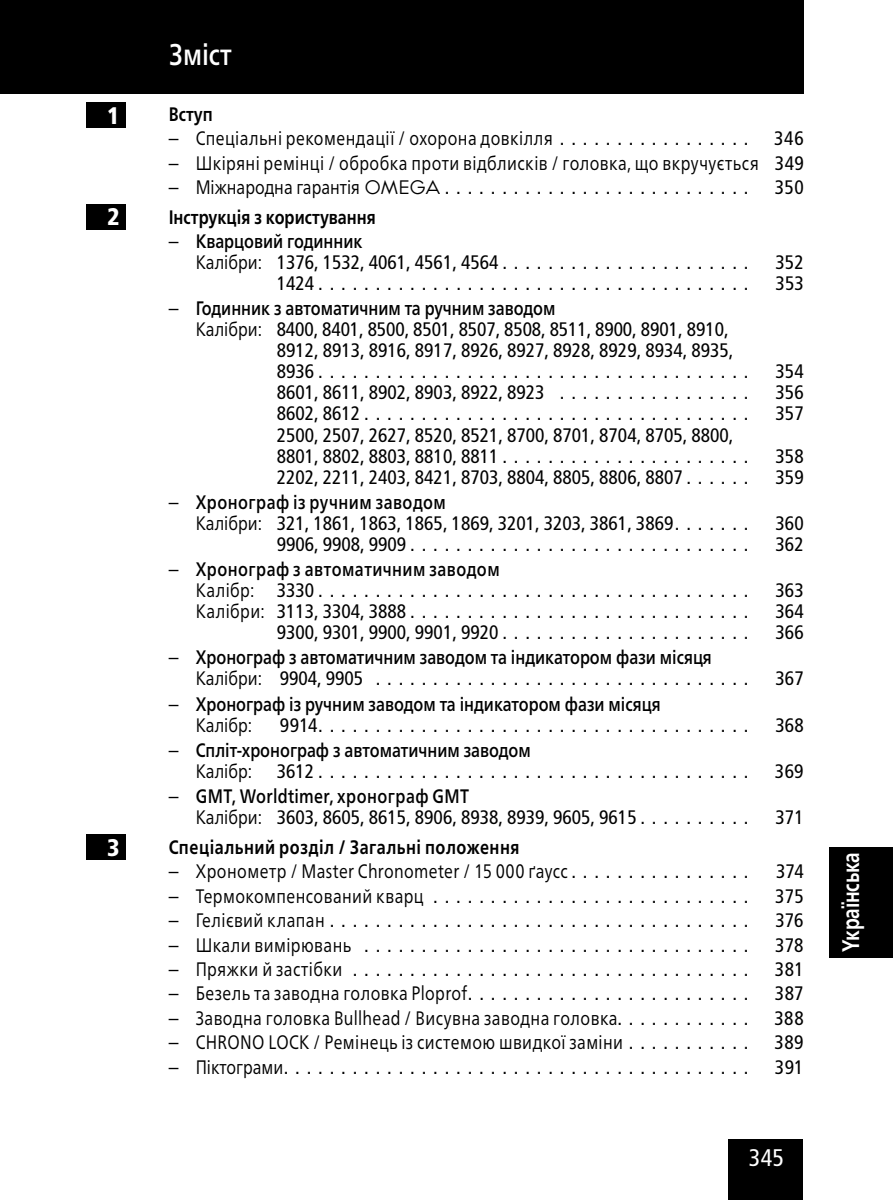
<style>
.page{position:relative;width:893px;height:1200px;background:#fff}
.page>*{position:absolute;margin:0;border:0;box-sizing:border-box;transform-origin:0 0}
.t1{font:500 30px "Frutiger Neue LTCYR";color:#fff;scale:.82 1}
.t2{font:700 24px "Frutiger Neue LTCYR";letter-spacing:-.01em;color:#fff;scale:.78 1}
.t3{font:condensed 24px "Frutiger LT Std";color:#fff}
.t4{font:900 condensed 24px "Frutiger LT Std";color:#fff}
.t5{font:condensed 19.5px/21px "Frutiger LT Std";color:#000}
.t6{font:19.5px "Frutiger Neue LTCYR";letter-spacing:.025em;color:#000;scale:.82 1}
.t7{font:500 19.5px/21px "Frutiger Neue LTCYR";color:#000;scale:.82 1}
.t8{font:500 19.5px "Frutiger Neue LTCYR";letter-spacing:.03em;color:#000;scale:.82 1}
.t9{font:700 19.5px "Frutiger Neue LTCYR";letter-spacing:.025em;color:#000;scale:.82 1}
.t10{font:500 19.5px "Frutiger Neue LTCYR";letter-spacing:.025em;color:#000;scale:.82 1}
.t11{font:700 19.5px "Frutiger Neue LTCYR";color:#000;scale:.82 1}
.s1{font-family:"Frutiger LT Std";font-stretch:condensed}
.s2{font-family:"Frutiger Neue LTCYR";font-stretch:normal}
.s3{font-family:"OMEGACT";font-stretch:normal}
.s4{font-family:"Frutiger LT Std";font-weight:400;font-stretch:condensed}
.s5{font-weight:400}
</style>
<div class="page">
<div style="left:728px;top:1138px;width:75px;height:61px;background:#000"></div>
<div style="left:829px;top:846px;width:64px;height:111px;background:#000"></div>
<div style="left:0;top:0;width:804px;height:94px;background:#000"></div>
<div style="left:86px;top:102px;width:39px;height:26px;background:#000"></div>
<div style="left:86px;top:204px;width:39px;height:25px;background:#000"></div>
<div style="left:86px;top:834px;width:39px;height:25px;background:#000"></div>
<p class="t4" style="left:107px;top:101px;width:14px">1</p>
<p class="t4" style="left:107px;top:203px;width:14px">2</p>
<p class="t4" style="left:107px;top:832px;width:14px">3</p>
<h1 class="t1" style="left:169px;top:37px;width:77px">Зміст</h1>
<p class="t9" style="left:169px;top:102px;width:55px">Вступ</p>
<p class="t6" style="left:169px;top:127px;width:709px"><span class="s1">–</span> Спеціальні рекомендації / охорона довкілля <span class="s1">. . . . . . . . . . . . . . . . .</span></p>
<p class="t5" style="left:774px;top:128px;width:31px">346</p>
<p class="t6" style="left:169px;top:151px;width:776px"><span class="s1">–</span> Шкіряні ремінці / обробка проти відблисків / головка, що вкручується <span class="s1">349</span></p>
<p class="t5" style="left:169px;top:177px;width:581px">– <span class="s2">Міжнародна гарантія</span><span class="s3">OMEGA</span>...........................</p>
<p class="t5" style="left:775px;top:177px;width:30px">350</p>
<p class="t11" style="left:169px;top:205px;width:254px">Інструкція з користування</p>
<p class="t7" style="left:169px;top:231px;width:238px"><span class="s4">–</span> Кварцовий годинник</p>
<p class="t5" style="left:196px;top:252px;width:554px"><span class="s2">Калібри:</span> 1376, 1532, 4061, 4561, 4564 . . . . . . . . . . . . . . . . . . . . . .</p>
<p class="t5" style="left:776px;top:252px;width:30px">352</p>
<p class="t5" style="left:277px;top:273px;width:473px">1424......................................</p>
<p class="t5" style="left:776px;top:273px;width:30px">353</p>
<p class="t7" style="left:169px;top:298px;width:473px"><span class="s4">–</span> Годинник з автоматичним та ручним заводом</p>
<p class="t5" style="left:277px;top:319px;width:473px;text-indent:-81px"><span class="s2">Калібри:</span> 8400, 8401, 8500, 8501, 8507, 8508, 8511, 8900, 8901, 8910,<br>8912, 8913, 8916, 8917, 8926, 8927, 8928, 8929, 8934, 8935,<br>8936......................................</p>
<p class="t5" style="left:776px;top:361px;width:30px">354</p>
<p class="t5" style="left:277px;top:382px;width:473px">8601, 8611, 8902, 8903, 8922, 8923 . . . . . . . . . . . . . . . . .</p>
<p class="t5" style="left:776px;top:382px;width:30px">356</p>
<p class="t5" style="left:277px;top:403px;width:473px">8602, 8612..................................</p>
<p class="t5" style="left:776px;top:403px;width:30px">357</p>
<p class="t5" style="left:277px;top:424px;width:473px">2500, 2507, 2627, 8520, 8521, 8700, 8701, 8704, 8705, 8800,<br>8801, 8802, 8803, 8810, 8811......................</p>
<p class="t5" style="left:776px;top:445px;width:30px">358</p>
<p class="t5" style="left:277px;top:466px;width:473px">2202, 2211, 2403, 8421, 8703, 8804, 8805, 8806, 8807 . . . . . .</p>
<p class="t5" style="left:776px;top:466px;width:30px">359</p>
<p class="t8" style="left:169px;top:490px;width:340px"><span class="s4">–</span> Хронограф із ручним заводом</p>
<p class="t5" style="left:196px;top:512px;width:554px"><span class="s2">Калібри:</span> 321, 1861, 1863, 1865, 1869, 3201, 3203, 3861, 3869. . . . . . .</p>
<p class="t5" style="left:776px;top:512px;width:30px">360</p>
<p class="t5" style="left:277px;top:533px;width:473px">9906, 9908, 9909..............................</p>
<p class="t5" style="left:776px;top:533px;width:30px">362</p>
<p class="t8" style="left:169px;top:557px;width:405px"><span class="s4">–</span> Хронограф з автоматичним заводом</p>
<p class="t5" style="left:196px;top:580px;width:554px"><span class="s2">Калібр:</span> 3330......................................</p>
<p class="t5" style="left:776px;top:580px;width:30px">363</p>
<p class="t5" style="left:196px;top:601px;width:554px"><span class="s2">Калібри:</span> 3113, 3304, 3888..............................</p>
<p class="t5" style="left:776px;top:601px;width:30px">364</p>
<p class="t5" style="left:277px;top:622px;width:473px">9300, 9301, 9900, 9901, 9920......................</p>
<p class="t5" style="left:776px;top:622px;width:30px">366</p>
<p class="t7" style="left:169px;top:647px;width:664px"><span class="s4">–</span> Хронограф з автоматичним заводом та індикатором фази місяця</p>
<p class="t5" style="left:196px;top:668px;width:554px"><span class="s2">Калібри:</span> 9904, 9905 .................................</p>
<p class="t5" style="left:776px;top:668px;width:30px">367</p>
<p class="t7" style="left:196px;top:693px;width:568px;text-indent:-27px"><span class="s4">–</span> Хронограф із ручним заводом та індикатором фази місяця<br><span class="s5">Калібр:</span></p>
<p class="t5" style="left:280px;top:714px;width:470px">9914......................................</p>
<p class="t5" style="left:776px;top:714px;width:30px">368</p>
<p class="t7" style="left:196px;top:739px;width:410px;text-indent:-27px"><span class="s4">–</span> Спліт-хронограф з автоматичним заводом<br><span class="s5">Калібр:</span></p>
<p class="t5" style="left:277px;top:760px;width:473px">3612......................................</p>
<p class="t5" style="left:775px;top:760px;width:30px">369</p>
<p class="t10" style="left:169px;top:784px;width:368px"><span class="s4">–</span> GMT, Worldtimer, хронограф GMT</p>
<p class="t5" style="left:196px;top:807px;width:554px"><span class="s2">Калібри:</span> 3603, 8605, 8615, 8906, 8938, 8939, 9605, 9615 . . . . . . . . . .</p>
<p class="t5" style="left:776px;top:807px;width:30px">371</p>
<p class="t9" style="left:169px;top:835px;width:429px">Спеціальний розділ / Загальні положення</p>
<p class="t6" style="left:169px;top:859px;width:709px"><span class="s1">–</span> Хронометр / Master Chronometer / 15 000 ґаусс <span class="s1">. . . . . . . . . . . . . . . .</span></p>
<p class="t5" style="left:776px;top:860px;width:29px">374</p>
<p class="t5" style="left:169px;top:885px;width:581px">– <span class="s2">Термокомпенсований кварц</span> ............................</p>
<p class="t5" style="left:775px;top:885px;width:30px">375</p>
<p class="t5" style="left:169px;top:909px;width:581px">– <span class="s2">Гелієвий клапан</span>.....................................</p>
<p class="t5" style="left:775px;top:909px;width:30px">376</p>
<p class="t5" style="left:169px;top:934px;width:581px">– <span class="s2">Шкали вимірювань</span> ..................................</p>
<p class="t5" style="left:775px;top:934px;width:30px">378</p>
<p class="t5" style="left:169px;top:958px;width:581px">– <span class="s2">Пряжки й застібки</span> ...................................</p>
<p class="t5" style="left:775px;top:958px;width:30px">381</p>
<p class="t6" style="left:169px;top:981px;width:709px"><span class="s1">–</span> Безель та заводна головка Ploprof<span class="s1">. . . . . . . . . . . . . . . . . . . . . . . . .</span></p>
<p class="t5" style="left:775px;top:982px;width:30px">387</p>
<p class="t6" style="left:169px;top:1005px;width:709px"><span class="s1">–</span> Заводна головка Bullhead / Висувна заводна головка<span class="s1">. . . . . . . . . . . .</span></p>
<p class="t5" style="left:774px;top:1007px;width:31px">388</p>
<p class="t6" style="left:169px;top:1030px;width:709px"><span class="s1">–</span> CHRONO LOCK / Ремінець із системою швидкої заміни <span class="s1">. . . . . . . . . . .</span></p>
<p class="t5" style="left:775px;top:1031px;width:31px">389</p>
<p class="t5" style="left:169px;top:1056px;width:581px">– <span class="s2">Піктограми</span>.........................................</p>
<p class="t5" style="left:775px;top:1056px;width:30px">391</p>
<p class="t3" style="left:749px;top:1143px;width:37px">345</p>
<p class="t2" style="left:836px;top:952px;width:129px;rotate:-90deg">Yкpаїнська</p>
</div>
